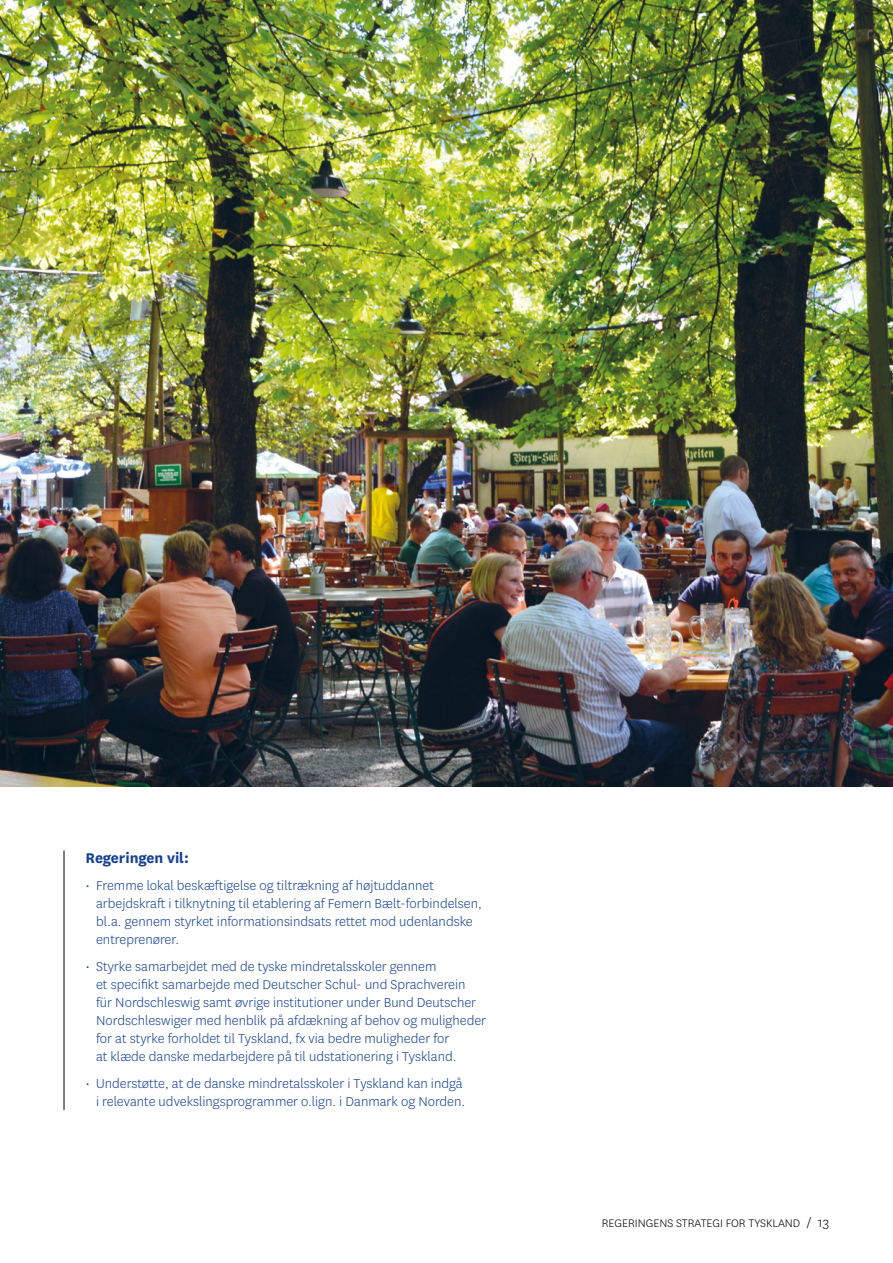
<style>
.page{position:relative;width:893px;height:1263px;background:#fff}
.page>*{position:absolute;margin:0;border:0;box-sizing:border-box;transform-origin:0 0}
._05-Manchet{font:700 16.5px "National";color:#164194}
._01-Brød{font:300 15px/18px "National";color:#164194}
.t1{font:300 12.75px "National";color:#000}
.s1{font-size:15px}
</style>
<div class="page">
<hr style="left:64px;top:850px;width:1px;height:260px;background:#000">
<img style="left:0;top:0;width:893px;height:787px">
<p class="_05-Manchet" style="left:85px;top:846px;width:105px">Regeringen vil:</p>
<p class="_01-Brød" style="left:96px;top:876px;width:387px;text-indent:-11px">• Fremme lokal beskæftigelse og tiltrækning af højtuddannet arbejdskraft i tilknytning til etablering af Femern Bælt-forbindelsen, bl.a. gennem styrket informationsindsats rettet mod udenlandske entreprenører.</p>
<p class="_01-Brød" style="left:96px;top:957px;width:392px;text-indent:-11px">• Styrke samarbejdet med de tyske mindretalsskoler gennem<br>et specifikt samarbejde med Deutscher Schul- und Sprachverein<br>für Nordschleswig samt øvrige institutioner under Bund Deutscher Nordschleswiger med henblik på afdækning af behov og muligheder for at styrke forholdet til Tyskland, fx via bedre muligheder for<br>at klæde danske medarbejdere på til udstationering i Tyskland.</p>
<p class="_01-Brød" style="left:85px;top:1074px;width:381px;text-align:right">• Understøtte, at de danske mindretalsskoler i Tyskland kan indgå i relevante udvekslingsprogrammer o.lign. i Danmark og Norden.</p>
<p class="t1" style="left:602px;top:1215px;width:229px">REGERINGENS STRATEGI FOR TYSKLAND <span class="s1">/ 13</span></p>
</div>
